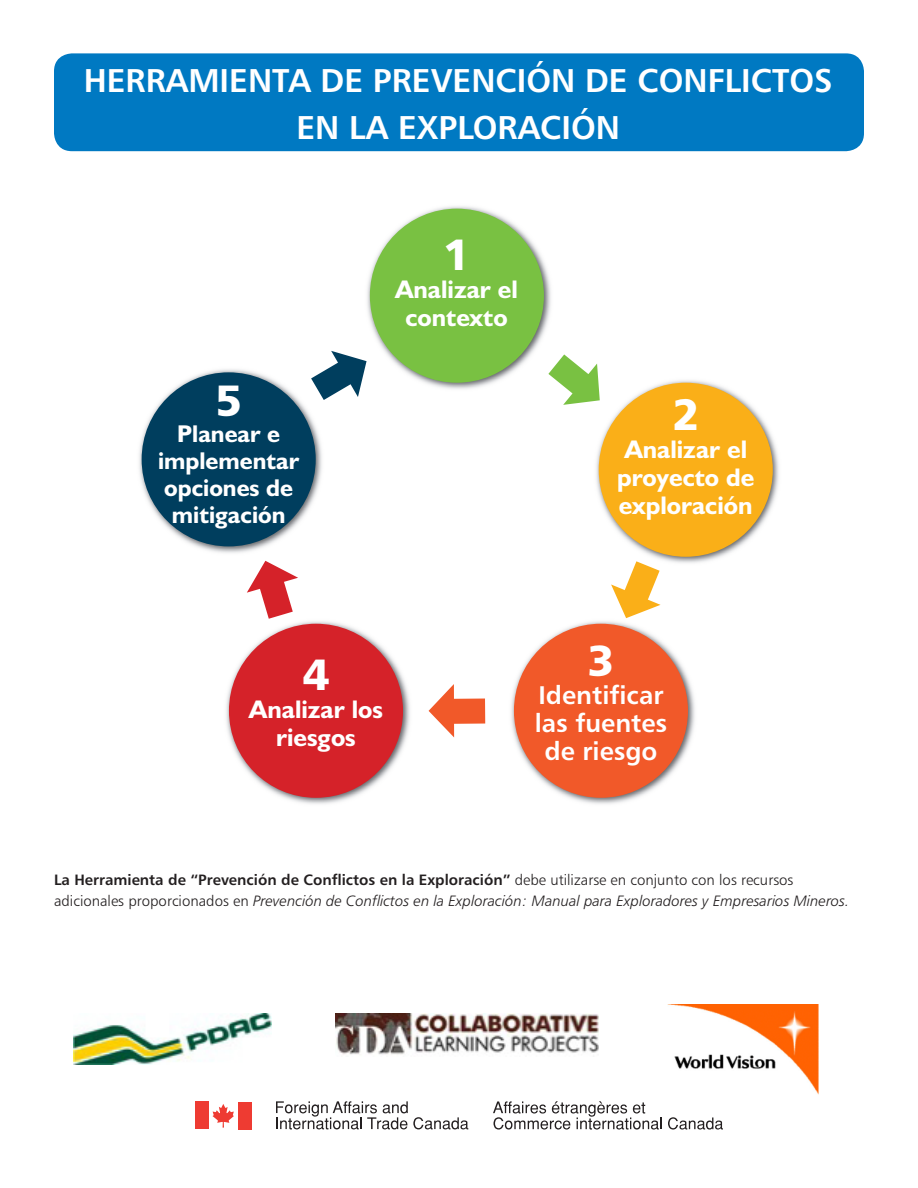
<style>
.page{position:relative;width:918px;height:1188px;background:#fff}
.page>*{position:absolute;margin:0;border:0;box-sizing:border-box;transform-origin:0 0}
.t1{font:43.8px "Humanist 777 BT Black B";color:#fff}
.t2{font:33px/46.3px "Humanist 777 BT Bold B";color:#fff;text-align:center}
.t3{font:700 25.5px/28px "Humanist 521 BT";color:#fff;text-align:center}
.t4{font:25.5px/28px "Humanist 777 BT Bold B";color:#fff;text-align:center}
.t5{font:700 24.3px/26.8px "Humanist 521 BT";color:#fff;text-align:center}
.t6{font:15px "Humanist 777 BT Light Italic B";color:#231f20}
.t7{font:15px "Humanist 777 BT Bold B";color:#231f20}
.s1{font-family:"Humanist 777 BT Light B"}
</style>
<div class="page">
<div style="left:54px;top:53px;width:810px;height:98px;background:#0079c2;border-radius:18px"></div>
<img style="left:367px;top:206px;width:184px;height:183px">
<div style="left:370px;top:209px;width:174px;height:174px;background:#79c142;border-radius:50%"></div>
<img style="left:596px;top:380px;width:183px;height:183px">
<div style="left:599px;top:383px;width:174px;height:174px;background:#faaf18;border-radius:50%"></div>
<img style="left:511px;top:618px;width:184px;height:186px">
<div style="left:514px;top:624px;width:174px;height:174px;background:#f15929;border-radius:50%"></div>
<img style="left:226px;top:621px;width:184px;height:183px">
<div style="left:229px;top:624px;width:174px;height:174px;background:#d52229;border-radius:50%"></div>
<img style="left:139px;top:369px;width:183px;height:184px">
<div style="left:142px;top:372px;width:174px;height:174px;background:#003e5e;border-radius:50%"></div>
<svg style="left:548px;top:354px;width:52px;height:51px"></svg>
<svg style="left:611px;top:561px;width:49px;height:57px"></svg>
<div style="left:451px;top:699px;width:34px;height:25px;background:#f15929"></div>
<svg style="left:429px;top:684px;width:25px;height:53px"></svg>
<svg style="left:247px;top:561px;width:51px;height:58px"></svg>
<svg style="left:311px;top:351px;width:56px;height:49px"></svg>
<img style="left:336px;top:1013px;width:262px;height:42px">
<img style="left:73px;top:1013px;width:198px;height:51px">
<img style="left:668px;top:1004px;width:150px;height:90px">
<svg style="left:276px;top:1101px;width:192px;height:28px"></svg>
<svg style="left:493px;top:1101px;width:169px;height:29px"></svg>
<svg style="left:668px;top:1117px;width:55px;height:13px"></svg>
<div style="left:195px;top:1102px;width:13px;height:27px;background:#ee3b32"></div>
<svg style="left:213px;top:1104px;width:21px;height:24px"></svg>
<div style="left:238px;top:1102px;width:13px;height:27px;background:#ee3b32"></div>
<h2 class="t2" style="left:84px;top:57px;width:750px">HERRAMIENTA DE PREVENCIÓN DE CONFLICTOS<br>EN LA EXPLORACIÓN</h2>
<h1 class="t1" style="left:215px;top:372px;width:28px">5</h1>
<h3 class="t5" style="left:158px;top:420px;width:143px">Planear e implementar opciones de mitigación</h3>
<h1 class="t1" style="left:443px;top:226px;width:28px">1</h1>
<h3 class="t3" style="left:395px;top:274px;width:124px">Analizar el contexto</h3>
<h1 class="t1" style="left:672px;top:386px;width:28px">2</h1>
<h3 class="t3" style="left:617px;top:435px;width:139px;text-align:left">Analizar el proyecto de exploración</h3>
<h1 class="t1" style="left:303px;top:647px;width:28px">4</h1>
<h3 class="t3" style="left:249px;top:695px;width:136px">Analizar los riesgos</h3>
<h1 class="t1" style="left:587px;top:633px;width:28px">3</h1>
<h3 class="t4" style="left:535px;top:681px;width:134px">Identificar las fuentes de riesgo</h3>
<p class="t7" style="left:54px;top:870px;width:741px">La Herramienta de “Prevención de Conflictos en la Exploración” <span class="s1">debe utilizarse en conjunto con los recursos</span></p>
<p class="t6" style="left:54px;top:891px;width:797px"><span class="s1">adicionales proporcionados en</span> Prevención de Conflictos en la Exploración: Manual para Exploradores y Empresarios Mineros.</p>
</div>
